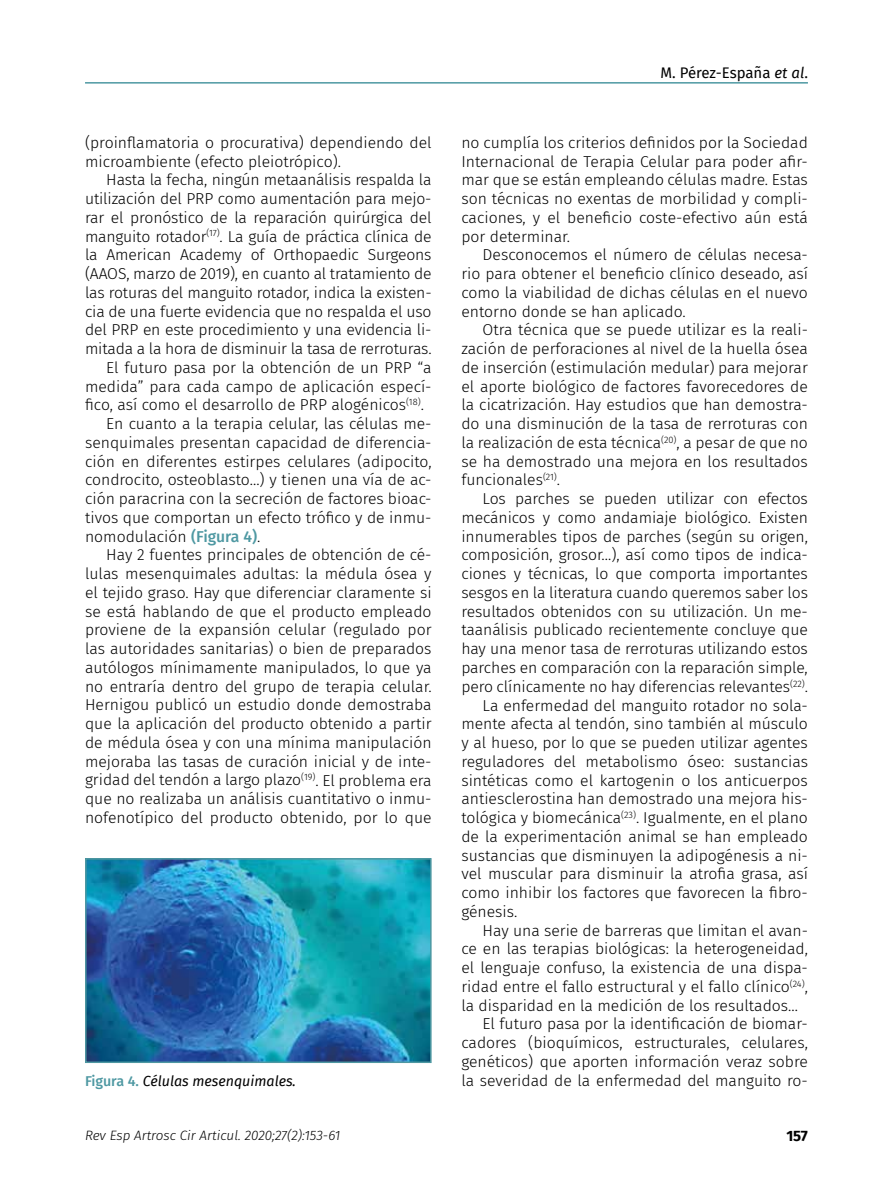
<style>
.page{position:relative;width:893px;height:1191px;background:#fff}
.page>*{position:absolute;margin:0;border:0;box-sizing:border-box;transform-origin:0 0}
.t1{font:300 15.75px/18.8px "Fira Sans";color:#000;text-align:justify}
.t2{font:15px "Fira Sans";letter-spacing:-.005em;color:#000}
.t3{font:700 15px "Fira Sans";color:#000}
.t4{font:italic 14.25px "Fira Sans";color:#000}
.t5{font:italic 300 13.5px "Fira Sans";color:#000}
.s1{font-weight:500;color:#4e98a2}
.s2{font-style:italic}
.s3{font-weight:500;font-style:normal;color:#4e98a2}
</style>
<div class="page">
<hr style="left:85px;top:82px;width:723px;height:2px;background:#4e98a2">
<img style="left:88px;top:861px;width:341px;height:199px">
<div style="left:85px;top:858px;width:347px;height:205px;border:2px solid #4e98a2"></div>
<p class="t1" style="left:85px;top:133px;width:348px">(proinflamatoria o procurativa) dependiendo del microambiente (efecto pleiotrópico).</p>
<p class="t1" style="left:106px;top:170px;width:327px">Hasta la fecha, ningún metaanálisis respalda la</p>
<p class="t1" style="left:85px;top:189px;width:348px">utilización del PRP como aumentación para mejo-</p>
<p class="t1" style="left:85px;top:208px;width:348px">rar el pronóstico de la reparación quirúrgica del</p>
<p class="t1" style="left:85px;top:227px;width:348px">manguito rotador<sup>(17)</sup>. La guía de práctica clínica de</p>
<p class="t1" style="left:85px;top:245px;width:348px">la American Academy of Orthopaedic Surgeons</p>
<p class="t1" style="left:85px;top:264px;width:348px">(AAOS, marzo de 2019), en cuanto al tratamiento de</p>
<p class="t1" style="left:85px;top:283px;width:348px">las roturas del manguito rotador, indica la existen-</p>
<p class="t1" style="left:85px;top:302px;width:348px">cia de una fuerte evidencia que no respalda el uso</p>
<p class="t1" style="left:85px;top:320px;width:348px">del PRP en este procedimiento y una evidencia li-</p>
<p class="t1" style="left:85px;top:339px;width:348px">mitada a la hora de disminuir la tasa de rerroturas.</p>
<p class="t1" style="left:106px;top:358px;width:327px">El futuro pasa por la obtención de un PRP “a</p>
<p class="t1" style="left:85px;top:376px;width:348px">medida” para cada campo de aplicación especí-</p>
<p class="t1" style="left:85px;top:395px;width:340px">fico, así como el desarrollo de PRP alogénicos<sup>(18)</sup>.</p>
<p class="t1" style="left:106px;top:414px;width:327px">En cuanto a la terapia celular, las células me-</p>
<p class="t1" style="left:85px;top:433px;width:348px">senquimales presentan capacidad de diferencia-</p>
<p class="t1" style="left:85px;top:452px;width:348px">ción en diferentes estirpes celulares (adipocito,</p>
<p class="t1" style="left:85px;top:470px;width:348px">condrocito, osteoblasto…) y tienen una vía de ac-</p>
<p class="t1" style="left:85px;top:489px;width:348px">ción paracrina con la secreción de factores bioac-</p>
<p class="t1" style="left:85px;top:508px;width:348px">tivos que comportan un efecto trófico y de inmu-</p>
<p class="t1" style="left:85px;top:527px;width:177px">nomodulación <span class="s1">(Figura 4)</span>.</p>
<p class="t1" style="left:106px;top:545px;width:327px">Hay 2 fuentes principales de obtención de cé-</p>
<p class="t1" style="left:85px;top:564px;width:348px">lulas mesenquimales adultas: la médula ósea y</p>
<p class="t1" style="left:85px;top:583px;width:348px">el tejido graso. Hay que diferenciar claramente si</p>
<p class="t1" style="left:85px;top:601px;width:348px">se está hablando de que el producto empleado</p>
<p class="t1" style="left:85px;top:620px;width:348px">proviene de la expansión celular (regulado por</p>
<p class="t1" style="left:85px;top:639px;width:348px">las autoridades sanitarias) o bien de preparados</p>
<p class="t1" style="left:85px;top:658px;width:348px">autólogos mínimamente manipulados, lo que ya</p>
<p class="t1" style="left:85px;top:676px;width:348px">no entraría dentro del grupo de terapia celular.</p>
<p class="t1" style="left:85px;top:695px;width:348px">Hernigou publicó un estudio donde demostraba</p>
<p class="t1" style="left:85px;top:714px;width:348px">que la aplicación del producto obtenido a partir</p>
<p class="t1" style="left:85px;top:733px;width:348px">de médula ósea y con una mínima manipulación</p>
<p class="t1" style="left:85px;top:751px;width:348px">mejoraba las tasas de curación inicial y de inte-</p>
<p class="t1" style="left:85px;top:770px;width:348px">gridad del tendón a largo plazo<sup>(19)</sup>. El problema era</p>
<p class="t1" style="left:85px;top:789px;width:348px">que no realizaba un análisis cuantitativo o inmu-</p>
<p class="t1" style="left:85px;top:808px;width:348px">nofenotípico del producto obtenido, por lo que</p>
<p class="t2" style="left:660px;top:61px;width:149px">M. Pérez-España <span class="s2">et al</span>.</p>
<p class="t1" style="left:461px;top:133px;width:348px">no cumplía los criterios definidos por la Sociedad Internacional de Terapia Celular para poder afir&shy;mar que se están empleando células madre. Estas son técnicas no exentas de morbilidad y compli&shy;caciones, y el beneficio coste-efectivo aún está por determinar.</p>
<p class="t1" style="left:461px;top:245px;width:348px;text-indent:21px">Desconocemos el número de células necesa&shy;rio para obtener el beneficio clínico deseado, así como la viabilidad de dichas células en el nuevo entorno donde se han aplicado.</p>
<p class="t1" style="left:461px;top:320px;width:348px;text-indent:21px">Otra técnica que se puede utilizar es la reali&shy;zación de perforaciones al nivel de la huella ósea de inserción (estimulación medular) para mejorar el aporte biológico de factores favorecedores de la cicatrización. Hay estudios que han demostra&shy;do una disminución de la tasa de rerroturas con la realización de esta técnica<sup>(20)</sup>, a pesar de que no se ha demostrado una mejora en los resultados funcionales<sup>(21)</sup>.</p>
<p class="t1" style="left:483px;top:489px;width:327px">Los parches se pueden utilizar con efectos</p>
<p class="t1" style="left:461px;top:508px;width:348px">mecánicos y como andamiaje biológico. Existen</p>
<p class="t1" style="left:461px;top:527px;width:348px">innumerables tipos de parches (según su origen,</p>
<p class="t1" style="left:461px;top:545px;width:348px">composición, grosor…), así como tipos de indica-</p>
<p class="t1" style="left:461px;top:564px;width:348px">ciones y técnicas, lo que comporta importantes</p>
<p class="t1" style="left:461px;top:583px;width:348px">sesgos en la literatura cuando queremos saber los</p>
<p class="t1" style="left:461px;top:602px;width:348px">resultados obtenidos con su utilización. Un me-</p>
<p class="t1" style="left:461px;top:620px;width:348px">taanálisis publicado recientemente concluye que</p>
<p class="t1" style="left:461px;top:639px;width:348px">hay una menor tasa de rerroturas utilizando estos</p>
<p class="t1" style="left:461px;top:658px;width:348px">parches en comparación con la reparación simple,</p>
<p class="t1" style="left:461px;top:676px;width:348px">pero clínicamente no hay diferencias relevantes<sup>(22)</sup>.</p>
<p class="t1" style="left:483px;top:695px;width:327px">La enfermedad del manguito rotador no sola-</p>
<p class="t1" style="left:461px;top:714px;width:348px">mente afecta al tendón, sino también al músculo</p>
<p class="t1" style="left:461px;top:733px;width:348px">y al hueso, por lo que se pueden utilizar agentes</p>
<p class="t1" style="left:461px;top:752px;width:348px">reguladores del metabolismo óseo: sustancias</p>
<p class="t1" style="left:461px;top:770px;width:348px">sintéticas como el kartogenin o los anticuerpos</p>
<p class="t1" style="left:461px;top:789px;width:348px">antiesclerostina han demostrado una mejora his-</p>
<p class="t1" style="left:461px;top:808px;width:348px">tológica y biomecánica<sup>(23)</sup>. Igualmente, en el plano</p>
<p class="t1" style="left:461px;top:827px;width:348px">de la experimentación animal se han empleado</p>
<p class="t1" style="left:461px;top:845px;width:348px">sustancias que disminuyen la adipogénesis a ni-</p>
<p class="t1" style="left:461px;top:864px;width:348px">vel muscular para disminuir la atrofia grasa, así</p>
<p class="t1" style="left:461px;top:883px;width:348px">como inhibir los factores que favorecen la fibro-</p>
<p class="t1" style="left:461px;top:902px;width:57px">génesis.</p>
<p class="t1" style="left:483px;top:920px;width:327px">Hay una serie de barreras que limitan el avan-</p>
<p class="t1" style="left:461px;top:939px;width:348px">ce en las terapias biológicas: la heterogeneidad,</p>
<p class="t1" style="left:461px;top:958px;width:348px">el lenguaje confuso, la existencia de una dispa-</p>
<p class="t1" style="left:461px;top:976px;width:348px">ridad entre el fallo estructural y el fallo clínico<sup>(24)</sup>,</p>
<p class="t1" style="left:461px;top:995px;width:338px">la disparidad en la medición de los resultados…</p>
<p class="t1" style="left:483px;top:1014px;width:327px">El futuro pasa por la identificación de biomar-</p>
<p class="t1" style="left:461px;top:1033px;width:348px">cadores (bioquímicos, estructurales, celulares,</p>
<p class="t1" style="left:461px;top:1052px;width:348px">genéticos) que aporten información veraz sobre</p>
<p class="t4" style="left:85px;top:1070px;width:212px"><span class="s3">Figura 4.</span> Células mesenquimales.</p>
<p class="t1" style="left:461px;top:1070px;width:348px">la severidad de la enfermedad del manguito ro-</p>
<p class="t5" style="left:85px;top:1125px;width:257px">Rev Esp Artrosc Cir Articul. 2020;27(2):153-61</p>
<p class="t3" style="left:786px;top:1123px;width:23px">157</p>
</div>
